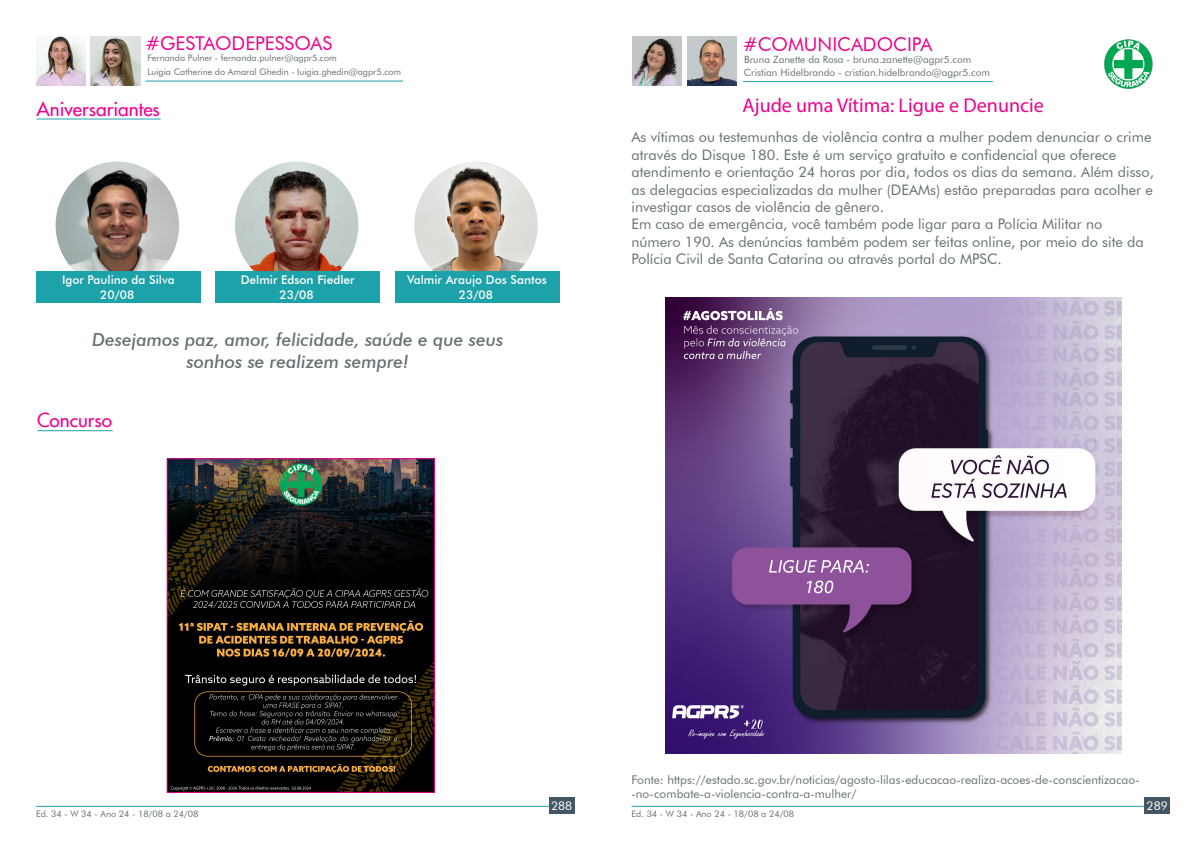
<style>
.page{position:relative;width:1191px;height:842px;background:#fff}
.page>*{position:absolute;margin:0;border:0;box-sizing:border-box;transform-origin:0 0}
.t1{font:20px "Myriad Pro";color:#ed028c}
.t2{font:19px "Futura BT";color:#ed028c}
.t3{font:500 19px "Futura";color:#ed028c}
.t4{font:italic 500 18px "Futura BT";color:#657173}
.t5{font:14.5px/17.4px "Futura BT";color:#657173}
.t6{font:12px/14.4px "Futura BT";color:#657173}
.t7{font:500 12px "Futura BT";color:#fff}
.t8{font:12px "Futura BT";color:#fff}
.t9{font:10px "Futura BT";color:#657173}
.t10{font:9px "Futura BT";color:#657173}
</style>
<div class="page">
<hr style="left:36px;top:806px;width:523px;height:1px;background:#1ea2aa">
<hr style="left:631px;top:806px;width:524px;height:1px;background:#1ea2aa">
<div style="left:549px;top:798px;width:25px;height:16px;background:#445662"></div>
<div style="left:1144px;top:798px;width:26px;height:16px;background:#445662"></div>
<hr style="left:743px;top:81px;width:250px;height:1px;background:#1ea2aa">
<img style="left:632px;top:36px;width:49px;height:50px">
<img style="left:687px;top:36px;width:49px;height:50px">
<img style="left:1104px;top:39px;width:49px;height:50px">
<img style="left:665px;top:298px;width:456px;height:456px">
<img style="left:36px;top:36px;width:49px;height:49px">
<hr style="left:145px;top:81px;width:258px;height:1px;background:#1ea2aa">
<img style="left:91px;top:36px;width:49px;height:49px">
<hr style="left:37px;top:119px;width:124px;height:1px;background:#1ea2aa">
<hr style="left:37px;top:430px;width:76px;height:1px;background:#1ea2aa">
<img style="left:414px;top:162px;width:124px;height:110px">
<img style="left:235px;top:162px;width:123px;height:110px">
<img style="left:56px;top:162px;width:123px;height:110px">
<div style="left:395px;top:272px;width:164px;height:31px;background:#1ea2a9"></div>
<div style="left:215px;top:272px;width:165px;height:31px;background:#1ea2a9"></div>
<div style="left:36px;top:272px;width:165px;height:31px;background:#1ea2a9"></div>
<img style="left:169px;top:460px;width:264px;height:331px">
<div style="left:167px;top:458px;width:268px;height:335px;border:1px solid #ed028c"></div>
<p class="t2" style="left:145px;top:32px;width:188px">#GESTAODEPESSOAS</p>
<p class="t10" style="left:148px;top:52px;width:191px">Fernanda Pulner - fernanda.pulner@agpr5.com</p>
<p class="t10" style="left:148px;top:66px;width:255px">Luigia Catherine do Amaral Ghedin - luigia.ghedin@agpr5.com</p>
<p class="t3" style="left:36px;top:97px;width:125px">Aniversariantes</p>
<p class="t7" style="left:62px;top:272px;width:114px">Igor Paulino da Silva</p>
<p class="t7" style="left:241px;top:272px;width:115px">Delmir Edson Fiedler</p>
<p class="t7" style="left:407px;top:272px;width:141px">Valmir Araujo Dos Santos</p>
<p class="t7" style="left:100px;top:287px;width:36px">20/08</p>
<p class="t7" style="left:279px;top:287px;width:36px">23/08</p>
<p class="t7" style="left:459px;top:287px;width:36px">23/08</p>
<p class="t4" style="left:92px;top:329px;width:412px">Desejamos paz, amor, felicidade, saúde e que seus</p>
<p class="t4" style="left:186px;top:350px;width:224px">sonhos se realizem sempre!</p>
<p class="t3" style="left:37px;top:408px;width:77px">Concurso</p>
<p class="t2" style="left:743px;top:33px;width:191px">#COMUNICADOCIPA</p>
<p class="t9" style="left:744px;top:67px;width:247px">Cristian Hidelbrando - cristian.hidelbrando@agpr5.com</p>
<p class="t1" style="left:742px;top:93px;width:303px">Ajude uma Vítima: Ligue e Denuncie</p>
<p class="t9" style="left:744px;top:53px;width:228px">Bruna Zanette da Rosa - bruna.zanette@agpr5.com</p>
<p class="t5" style="left:631px;top:128px;width:521px">As vítimas ou testemunhas de violência contra a mulher podem denunciar o crime através do Disque 180. Este é um serviço gratuito e confidencial que oferece</p>
<p class="t5" style="left:631px;top:163px;width:524px;text-align:justify">atendimento e orientação 24 horas por dia, todos os dias da semana. Além disso, as delegacias especializadas da mulher (DEAMs) estão preparadas para acolher e investigar casos de violência de gênero.</p>
<p class="t5" style="left:631px;top:215px;width:472px">Em caso de emergência, você também pode ligar para a Polícia Militar no</p>
<p class="t5" style="left:631px;top:233px;width:514px">número 190. As denúncias também podem ser feitas online, por meio do site da<br>Polícia Civil de Santa Catarina ou através portal do MPSC.</p>
<p class="t6" style="left:631px;top:772px;width:510px">Fonte: https://estado.sc.gov.br/noticias/agosto-lilas-educacao-realiza-acoes-de-conscientizacao--no-combate-a-violencia-contra-a-mulher/</p>
<p class="t8" style="left:551px;top:798px;width:23px">288</p>
<p class="t8" style="left:1146px;top:798px;width:23px">289</p>
<p class="t10" style="left:36px;top:808px;width:164px">Ed. 34 - W 34 - Ano 24 - 18/08 a 24/08</p>
<p class="t10" style="left:631px;top:808px;width:164px">Ed. 34 - W 34 - Ano 24 - 18/08 a 24/08</p>
</div>
